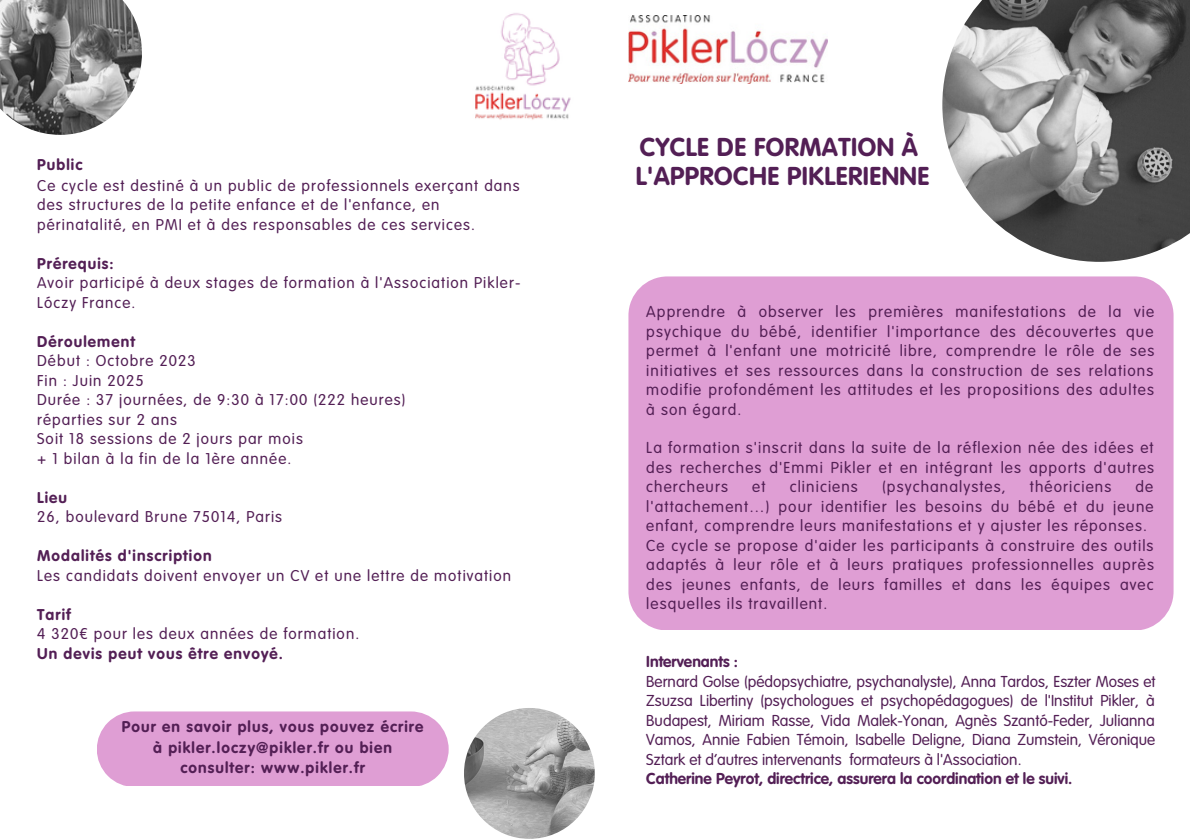
<style>
.page{position:relative;width:1190px;height:839px;background:#fff}
.page>*{position:absolute;margin:0;border:0;box-sizing:border-box;transform-origin:0 0}
.t1{font:700 25.4px/29.2px "VAG Rounded Std";letter-spacing:.02em;color:#531f55}
.t2{font:300 15.6px/19.4px "VAG Rounded Std";letter-spacing:.07em;color:#531f55;text-align:justify}
.t3{font:700 15.6px "VAG Rounded Std";color:#531f55}
.t4{font:300 15.4px/19.4px "VAG Rounded Std";letter-spacing:.07em;color:#531f55}
.t5{font:700 15.4px/20.8px "VAG Rounded Std";letter-spacing:.07em;color:#531f55;text-align:center}
</style>
<div class="page">
<img style="left:942px;top:0;width:248px;height:262px">
<img style="left:628px;top:16px;width:200px;height:67px">
<div style="left:628px;top:276px;width:545px;height:354px;background:#df9ed4;border-radius:39px"></div>
<img style="left:475px;top:13px;width:96px;height:107px">
<div style="left:97px;top:711px;width:352px;height:75px;background:#df9ed4"></div>
<img style="left:0;top:0;width:142px;height:135px">
<img style="left:464px;top:708px;width:131px;height:130px;border-radius:50%">
<p class="t5" style="left:37px;top:155px;width:47px">Public</p>
<p class="t4" style="left:37px;top:177px;width:484px">Ce cycle est destiné à un public de professionnels exerçant dans des structures de la petite enfance et de l'enfance, en périnatalité, en PMI et à des responsables de ces services.</p>
<p class="t5" style="left:37px;top:254px;width:78px">Prérequis:</p>
<p class="t4" style="left:37px;top:274px;width:485px">Avoir participé à deux stages de formation à l'Association Pikler-<br>Lóczy France.</p>
<p class="t5" style="left:37px;top:332px;width:99px">Déroulement</p>
<p class="t4" style="left:37px;top:352px;width:370px">Début : Octobre 2023<br>Fin : Juin 2025<br>Durée : 37 journées, de 9:30 à 17:00 (222 heures) réparties sur 2 ans<br>Soit 18 sessions de 2 jours par mois<br>+ 1 bilan à la fin de la 1ère année.</p>
<p class="t5" style="left:37px;top:488px;width:32px">Lieu</p>
<p class="t4" style="left:37px;top:508px;width:246px">26, boulevard Brune 75014, Paris</p>
<p class="t5" style="left:37px;top:546px;width:176px">Modalités d'inscription</p>
<p class="t4" style="left:37px;top:567px;width:475px">Les candidats doivent envoyer un CV et une lettre de motivation</p>
<p class="t5" style="left:37px;top:605px;width:35px">Tarif</p>
<p class="t4" style="left:37px;top:625px;width:324px">4 320€ pour les deux années de formation.</p>
<p class="t5" style="left:37px;top:644px;width:247px">Un devis peut vous être envoyé.</p>
<p class="t5" style="left:122px;top:717px;width:303px">Pour en savoir plus, vous pouvez écrire à pikler.loczy@pikler.fr ou bien consulter: www.pikler.fr</p>
<h1 class="t1" style="left:636px;top:134px;width:295px">CYCLE DE FORMATION À<br>L'APPROCHE PIKLERIENNE</h1>
<p class="t2" style="left:646px;top:303px;width:509px">Apprendre à observer les premières manifestations de la vie psychique du bébé, identifier l'importance des découvertes que permet à l'enfant une motricité libre, comprendre le rôle de ses initiatives et ses ressources dans la construction de ses relations modifie profondément les attitudes et les propositions des adultes à son égard.</p>
<p class="t2" style="left:646px;top:439px;width:509px">La formation s'inscrit dans la suite de la réflexion née des idées et des recherches d'Emmi Pikler et en intégrant les apports d'autres chercheurs</p>
<p class="t2" style="left:646px;top:478px;width:509px;text-align:left;text-indent:489px">de l'attachement…) pour identifier les besoins du bébé et du jeune enfant, comprendre leurs manifestations et y ajuster les réponses.<br>Ce cycle se propose d'aider les participants à construire des outils adaptés à leur rôle et à leurs pratiques professionnelles auprès des jeunes enfants, de leurs familles et dans les équipes avec lesquelles ils travaillent.</p>
<p class="t2" style="left:752px;top:478px;width:15px">et</p>
<p class="t2" style="left:790px;top:478px;width:70px">cliniciens</p>
<p class="t2" style="left:882px;top:478px;width:125px">(psychanalystes,</p>
<p class="t2" style="left:1030px;top:478px;width:83px">théoriciens</p>
<p class="t3" style="left:646px;top:655px;width:93px">Intervenants :</p>
<p class="t2" style="left:646px;top:672px;width:511px">Bernard Golse (pédopsychiatre, psychanalyste), Anna Tardos, Eszter Moses et Zsuzsa Libertiny (psychologues et psychopédagogues) de l'Institut Pikler, à Budapest, Miriam Rasse, Vida Malek-Yonan, Agnès Szantó-Feder, Julianna Vamos, Annie Fabien Témoin, Isabelle Deligne, Diana Zumstein, Véronique Sztark et d’autres intervenants formateurs à l'Association.</p>
<p class="t3" style="left:646px;top:771px;width:428px">Catherine Peyrot, directrice, assurera la coordination et le suivi.</p>
</div>
